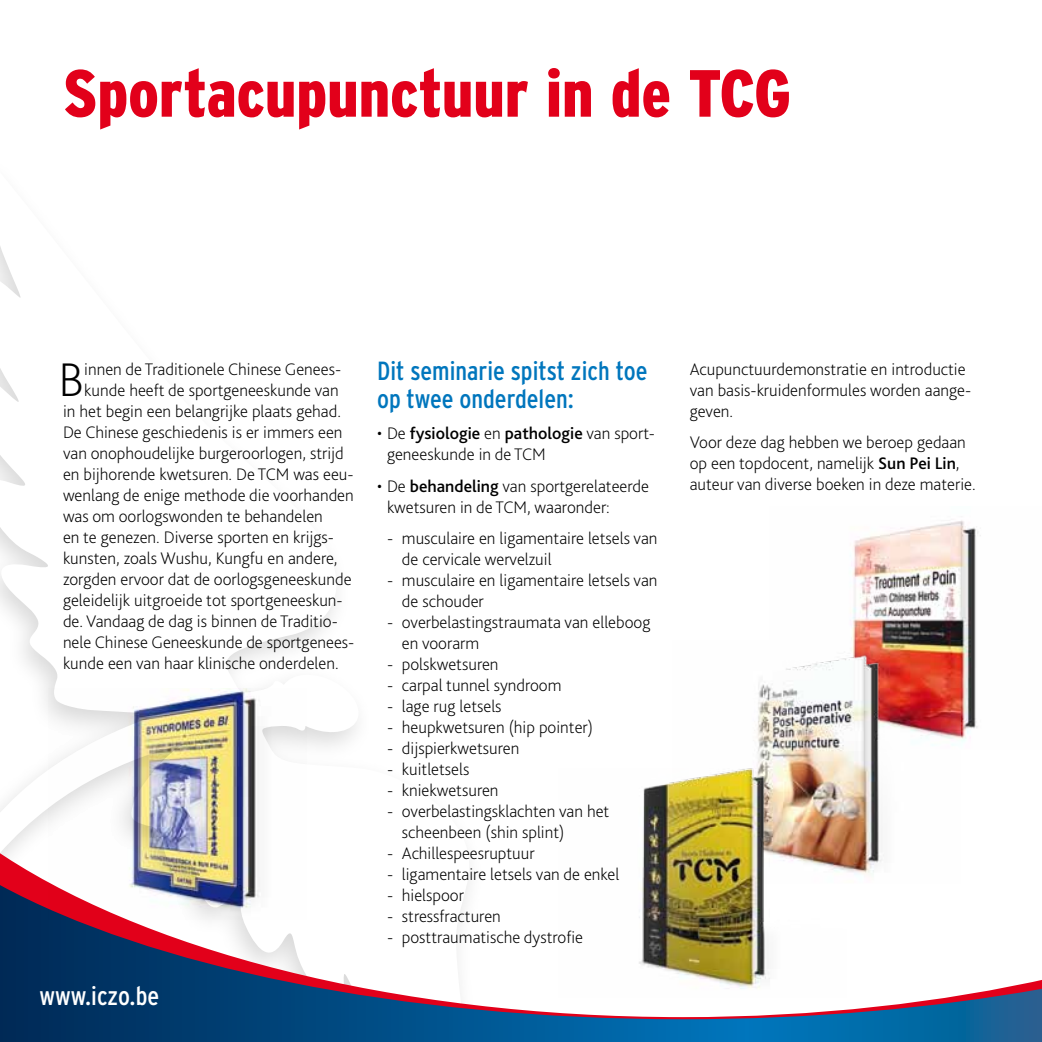
<style>
.page{position:relative;width:1042px;height:1042px;background:#fff}
.page>*{position:absolute;margin:0;border:0;box-sizing:border-box;transform-origin:0 0}
.t1{font:900 condensed 66.5px "Interstate";color:#e2001a}
.t2{font:200 49.35px "Bliss 2";color:#000}
.t3{font:condensed 26.25px/28px "Interstate";color:#0076bd}
.t4{font:condensed 26.25px "Interstate";color:#fff}
.t5{font:200 17.5px/21px "Bliss 2";color:#000}
.s1{font-weight:500}
</style>
<div class="page">
<svg style="left:0;top:246px;width:357px;height:600px"></svg>
<svg style="left:0;top:846px;width:469px;height:39px"></svg>
<svg style="left:0;top:885px;width:1042px;height:157px"></svg>
<img style="left:852px;top:520px;width:129px;height:222px">
<img style="left:49px;top:688px;width:258px;height:231px">
<img style="left:754px;top:641px;width:206px;height:234px">
<img style="left:558px;top:768px;width:288px;height:229px">
<h1 class="t1" style="left:63px;top:56px;width:729px">Sportacupunctuur in de TCG</h1>
<h2 class="t2" style="left:59px;top:349px;width:27px">B</h2>
<p class="t5" style="left:84px;top:358px;width:258px">innen de Traditionele Chinese Genees-</p>
<p class="t5" style="left:84px;top:379px;width:256px">kunde heeft de sportgeneeskunde van</p>
<p class="t5" style="left:63px;top:400px;width:279px">in het begin een belangrijke plaats gehad.</p>
<p class="t5" style="left:63px;top:421px;width:281px">De Chinese geschiedenis is er immers een</p>
<p class="t5" style="left:63px;top:442px;width:282px">van onophoudelijke burgeroorlogen, strijd</p>
<p class="t5" style="left:63px;top:463px;width:292px">en bijhorende kwetsuren. De TCM was eeu-</p>
<p class="t5" style="left:63px;top:484px;width:292px">wenlang de enige methode die voorhanden</p>
<p class="t5" style="left:63px;top:505px;width:261px">was om oorlogswonden te behandelen</p>
<p class="t5" style="left:63px;top:526px;width:273px">en te genezen. Diverse sporten en krijgs-</p>
<p class="t5" style="left:63px;top:547px;width:276px">kunsten, zoals Wushu, Kungfu en andere,</p>
<p class="t5" style="left:63px;top:568px;width:290px">zorgden ervoor dat de oorlogsgeneeskunde</p>
<p class="t5" style="left:63px;top:589px;width:281px">geleidelijk uitgroeide tot sportgeneeskun-</p>
<p class="t5" style="left:63px;top:610px;width:276px">de. Vandaag de dag is binnen de Traditio-</p>
<p class="t5" style="left:63px;top:631px;width:293px">nele Chinese Geneeskunde de sportgenees-</p>
<p class="t5" style="left:63px;top:652px;width:277px">kunde een van haar klinische onderdelen.</p>
<h3 class="t4" style="left:39px;top:981px;width:121px">www.iczo.be</h3>
<h3 class="t3" style="left:377px;top:357px;width:272px">Dit seminarie spitst zich toe op twee onderdelen:</h3>
<p class="t5" style="left:387px;top:423px;width:269px;text-indent:-10px">• De <span class="s1">fysiologie</span> en <span class="s1">pathologie</span> van sport&shy;geneeskunde in de TCM</p>
<p class="t5" style="left:387px;top:475px;width:263px;text-indent:-10px">• De <span class="s1">behandeling</span> van sportgerelateerde kwetsuren in de TCM, waaronder:</p>
<p class="t5" style="left:402px;top:527px;width:257px;text-indent:-15px">- musculaire en ligamentaire letsels van de cervicale wervelzuil</p>
<p class="t5" style="left:402px;top:569px;width:257px;text-indent:-15px">- musculaire en ligamentaire letsels van de schouder</p>
<p class="t5" style="left:402px;top:611px;width:250px;text-indent:-15px">- overbelastingstraumata van elleboog en voorarm</p>
<p class="t5" style="left:387px;top:653px;width:113px">- polskwetsuren</p>
<p class="t5" style="left:387px;top:674px;width:176px">- carpal tunnel syndroom</p>
<p class="t5" style="left:387px;top:695px;width:116px">- lage rug letsels</p>
<p class="t5" style="left:387px;top:716px;width:207px">- heupkwetsuren (hip pointer)</p>
<p class="t5" style="left:387px;top:737px;width:134px">- dijspierkwetsuren</p>
<p class="t5" style="left:387px;top:758px;width:84px">- kuitletsels</p>
<p class="t5" style="left:387px;top:779px;width:113px">- kniekwetsuren</p>
<p class="t5" style="left:402px;top:800px;width:209px;text-indent:-15px">- overbelastingsklachten van het scheenbeen (shin splint)</p>
<p class="t5" style="left:387px;top:842px;width:149px">- Achillespeesruptuur</p>
<p class="t5" style="left:387px;top:863px;width:234px">- ligamentaire letsels van de enkel</p>
<p class="t5" style="left:387px;top:884px;width:78px">- hielspoor</p>
<p class="t5" style="left:387px;top:905px;width:115px">- stressfracturen</p>
<p class="t5" style="left:387px;top:926px;width:197px">- posttraumatische dystrofie</p>
<p class="t5" style="left:690px;top:358px;width:283px">Acupunctuurdemonstratie en introductie van basis-kruidenformules worden aange&shy;geven.</p>
<p class="t5" style="left:690px;top:431px;width:287px">Voor deze dag hebben we beroep gedaan op een topdocent, namelijk <span class="s1">Sun Pei Lin</span>, auteur van diverse boeken in deze materie.</p>
</div>
